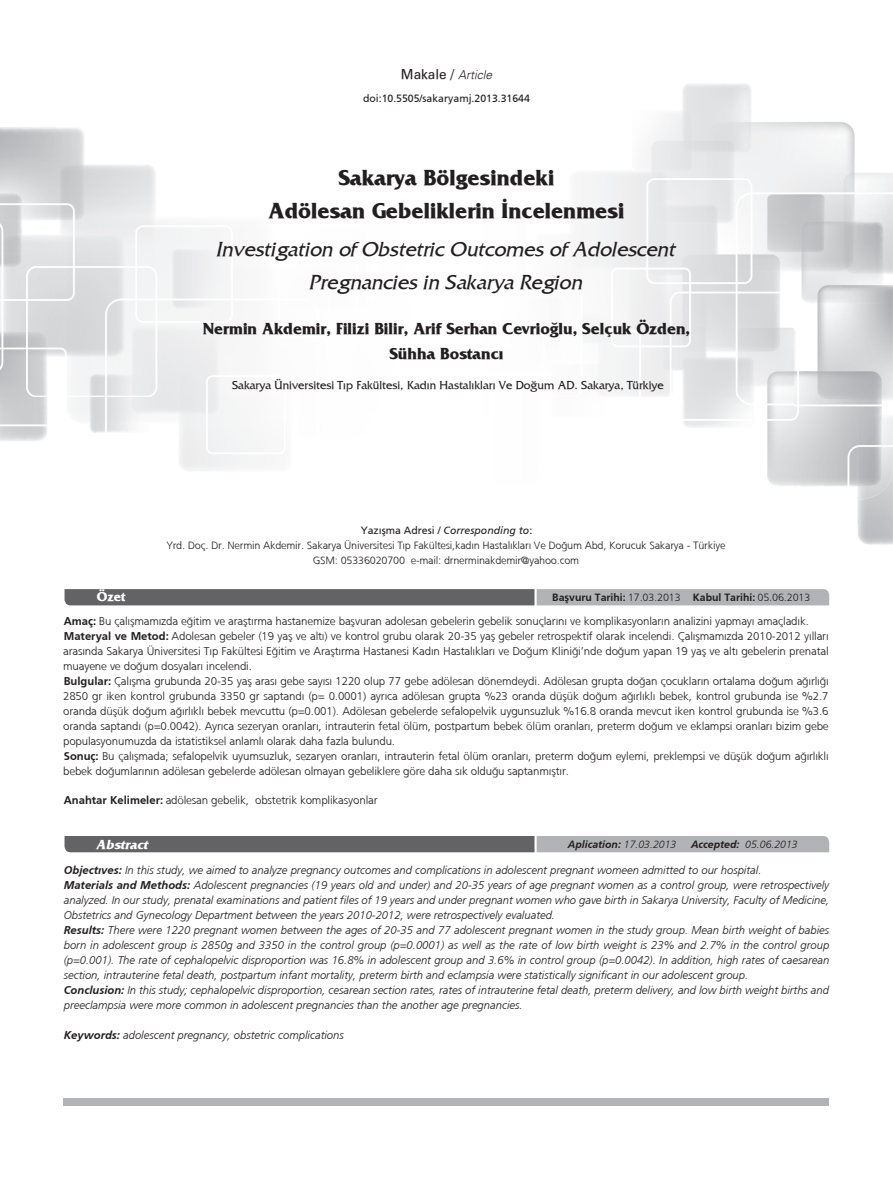
<style>
.page{position:relative;width:893px;height:1191px;background:#fff}
.page>*{position:absolute;margin:0;border:0;box-sizing:border-box;transform-origin:0 0}
.t1{font:700 22.5px/33px "Friz Quadrata";color:#231f20;text-align:center}
.t2{font:italic 21px/33px "Friz Quadrata";color:#231f20;text-align:center}
.t3{font:700 16.5px/25.5px "Friz Quadrata";color:#231f20;text-align:center}
.t4{font:13.5px "Univers";color:#231f20}
.t5{font:italic 700 13.5px "Friz Quadrata";color:#fff}
.t6{font:700 13.5px "Friz Quadrata";color:#fff}
.t7{font:12px "Friz Quadrata";color:#231f20}
.t8{font:300 11.25px/15px "Frutiger";color:#231f20}
.t9{font:italic 300 11.25px/15px "Frutiger";color:#231f20}
.t10{font:300 10.5px/15px "Frutiger";color:#231f20;text-align:center}
.t11{font:10.5px "Frutiger Roman";color:#231f20}
.t12{font:700 10.5px "Frutiger";color:#231f20}
.t13{font:italic 700 10.5px "Frutiger";color:#231f20}
.t14{font:italic 300 10.5px "Frutiger";color:#231f20}
.s1{font-weight:300;font-style:italic;font-size:12px}
.s2{font-style:italic}
.s3{font-weight:300}
.s4{font-weight:700}
</style>
<div class="page">
<img style="left:0;top:84px;width:893px;height:416px">
<img style="left:446px;top:84px;width:1px;height:416px">
<svg style="left:65px;top:589px;width:764px;height:16px;background:#828286"></svg>
<div style="left:64px;top:1098px;width:765px;height:7px;background:#b2b3b7"></div>
<svg style="left:65px;top:836px;width:764px;height:16px;background:#818285"></svg>
<p class="t4" style="left:401px;top:66px;width:93px">Makale / <span class="s1">Article</span></p>
<p class="t11" style="left:363px;top:92px;width:168px">doi:10.5505/sakaryamj.2013.31644</p>
<h1 class="t1" style="left:268px;top:161px;width:357px">Sakarya Bölgesindeki<br>Adölesan Gebeliklerin İncelenmesi</h1>
<h2 class="t2" style="left:217px;top:232px;width:460px">Investigation of Obstetric Outcomes of Adolescent<br>Pregnancies in Sakarya Region</h2>
<h3 class="t3" style="left:203px;top:315px;width:489px">Nermin Akdemir, Filizi Bilir, Arif Serhan Cevrioğlu, Selçuk Özden,<br>Sühha Bostancı</h3>
<p class="t7" style="left:232px;top:378px;width:433px">Sakarya Üniversitesi Tıp Fakültesi, Kadın Hastalıkları Ve Doğum AD. Sakarya, Türkiye</p>
<p class="t6" style="left:97px;top:588px;width:30px">Özet</p>
<p class="t11" style="left:361px;top:524px;width:173px">Yazışma Adresi / <span class="s2">Corresponding to</span>:</p>
<p class="t10" style="left:167px;top:538px;width:560px">Yrd. Doç. Dr. Nermin Akdemir. Sakarya Üniversitesi Tıp Fakültesi,kadın Hastalıkları Ve Doğum Abd, Korucuk Sakarya - Türkiye<br>GSM: 05336020700 e-mail: drnerminakdemir@yahoo.com</p>
<p class="t12" style="left:552px;top:591px;width:260px">Başvuru Tarihi: <span class="s3">17.03.2013</span> Kabul Tarihi: <span class="s3">05.06.2013</span></p>
<p class="t8" style="left:64px;top:614px;width:767px"><span class="s4">Amaç:</span> Bu çalışmamızda eğitim ve araştırma hastanemize başvuran adolesan gebelerin gebelik sonuçlarını ve komplikasyonların analizini yapmayı amaçladık.<br><span class="s4">Materyal ve Metod:</span> Adolesan gebeler (19 yaş ve altı) ve kontrol grubu olarak 20-35 yaş gebeler retrospektif olarak incelendi. Çalışmamızda 2010-2012 yılları arasında Sakarya Üniversitesi Tıp Fakültesi Eğitim ve Araştırma Hastanesi Kadın Hastalıkları ve Doğum Kliniği’nde doğum yapan 19 yaş ve altı gebelerin prenatal muayene ve doğum dosyaları incelendi.<br><span class="s4">Bulgular:</span> Çalışma grubunda 20-35 yaş arası gebe sayısı 1220 olup 77 gebe adölesan dönemdeydi. Adölesan grupta doğan çocukların ortalama doğum ağırlığı 2850 gr iken kontrol grubunda 3350 gr saptandı (p= 0.0001) ayrıca adölesan grupta %23 oranda düşük doğum ağırlıklı bebek, kontrol grubunda ise %2.7 oranda düşük doğum ağırlıklı bebek mevcuttu (p=0.001). Adölesan gebelerde sefalopelvik uygunsuzluk %16.8 oranda mevcut iken kontrol grubunda ise %3.6 oranda saptandı (p=0.0042). Ayrıca sezeryan oranları, intrauterin fetal ölüm, postpartum bebek ölüm oranları, preterm doğum ve eklampsi oranları bizim gebe populasyonumuzda da istatistiksel anlamlı olarak daha fazla bulundu.<br><span class="s4">Sonuç:</span> Bu çalışmada; sefalopelvik uyumsuzluk, sezaryen oranları, intrauterin fetal ölüm oranları, preterm doğum eylemi, preklempsi ve düşük doğum ağırlıklı bebek doğumlarının adölesan gebelerde adölesan olmayan gebeliklere göre daha sık olduğu saptanmıştır.</p>
<p class="t8" style="left:64px;top:792px;width:316px"><span class="s4">Anahtar Kelimeler:</span> adölesan gebelik, obstetrik komplikasyonlar</p>
<p class="t5" style="left:97px;top:836px;width:53px">Abstract</p>
<p class="t13" style="left:568px;top:838px;width:110px">Aplication: <span class="s3">17.03.2013</span></p>
<p class="t14" style="left:691px;top:838px;width:108px"><span class="s4">Accepted:</span> 05.06.2013</p>
<p class="t9" style="left:64px;top:863px;width:767px"><span class="s4">Objectıves:</span> In this study, we aimed to analyze pregnancy outcomes and complications in adolescent pregnant womeen admitted to our hospital.<br><span class="s4">Materials and Methods:</span> Adolescent pregnancies (19 years old and under) and 20-35 years of age pregnant women as a control group, were retrospectively analyzed. In our study, prenatal examinations and patient files of 19 years and under pregnant women who gave birth in Sakarya University, Faculty of Medicine, Obstetrics and Gynecology Department between the years 2010-2012, were retrospectively evaluated.<br><span class="s4">Results:</span> There were 1220 pregnant women between the ages of 20-35 and 77 adolescent pregnant women in the study group. Mean birth weight of babies born in adolescent group is 2850g and 3350 in the control group (p=0.0001) as well as the rate of low birth weight is 23% and 2.7% in the control group (p=0.001). The rate of cephalopelvic disproportion was 16.8% in adolescent group and 3.6% in control group (p=0.0042). In addition, high rates of caesarean section, intrauterine fetal death, postpartum infant mortality, preterm birth and eclampsia were statistically significant in our adolescent group.<br><span class="s4">Conclusion:</span> In this study; cephalopelvic disproportion, cesarean section rates, rates of intrauterine fetal death, preterm delivery, and low birth weight births and preeclampsia were more common in adolescent pregnancies than the another age pregnancies.</p>
<p class="t9" style="left:64px;top:1027px;width:282px"><span class="s4">Keywords:</span> adolescent pregnancy, obstetric complications</p>
</div>
